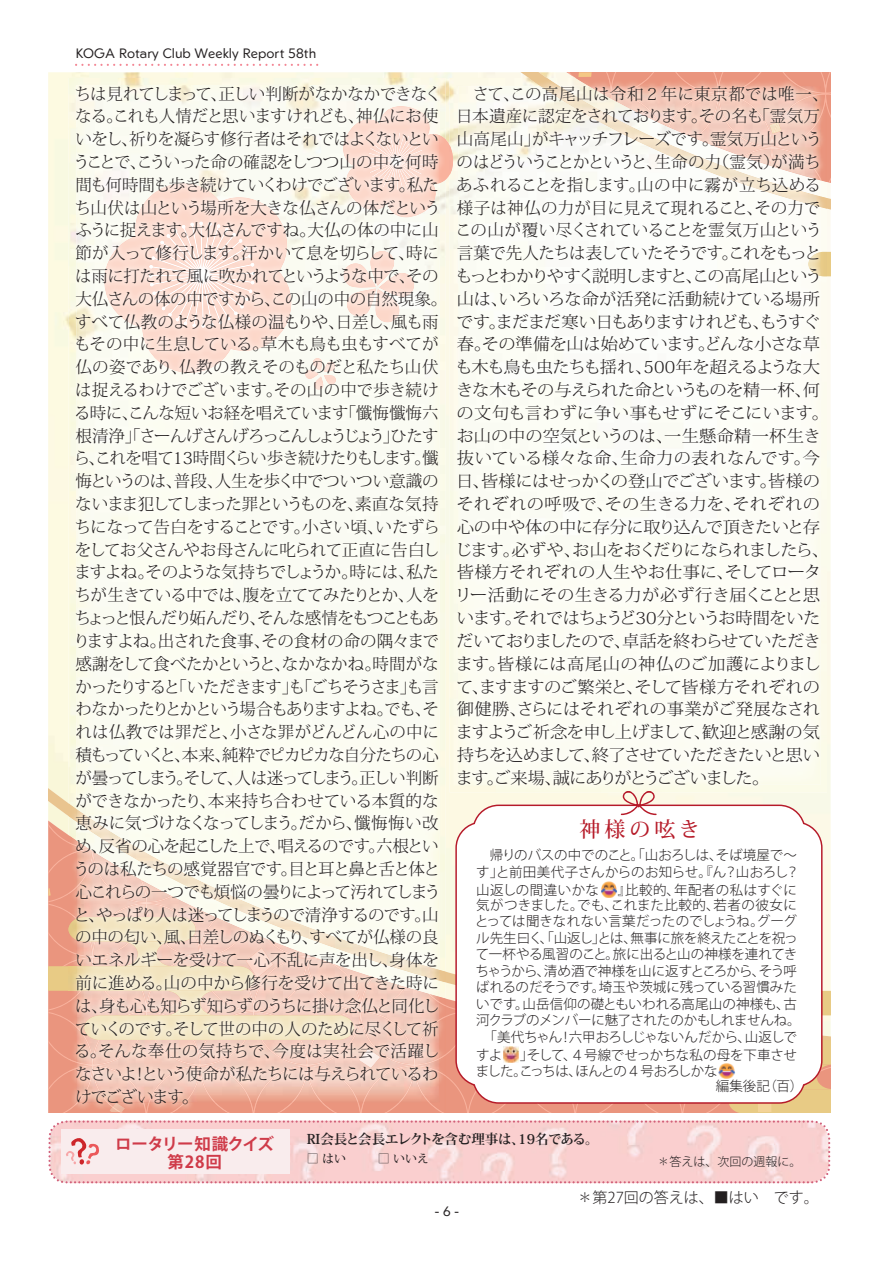
<style>
.page{position:relative;width:893px;height:1263px;background:#fff}
.page>*{position:absolute;margin:0;border:0;box-sizing:border-box;transform-origin:0 0}
.t1{font:500 21px "Koz Min Pro";letter-spacing:.19em;color:#b61b29}
.t2{font:300 16.5px/22.8px "Koz Min Pro";letter-spacing:-.035em;color:#231f20}
.t3{font:700 16.5px/18px "Koz Go Pro";letter-spacing:-.015em;color:#cf3b49;text-align:center}
.t4{font:300 15px "Koz Go Pro";color:#231f20}
.t5{font:300 13.5px/16.5px "Koz Go Pro";letter-spacing:-.01em;color:#231f20}
.t6{font:300 13.5px/15px "Koz Go Pro";letter-spacing:.03em;color:#231f20;text-align:right}
.t7{font:300 13.5px "Geom";color:#231f20}
.t8{font:700 13.5px "Koz Min Pro";letter-spacing:-.01em;color:#231f20}
.t9{font:300 12px "Koz Go Pro";color:#231f20}
.t10{font:500 12px "Koz Min Pro";color:#231f20}
</style>
<div class="page">
<div style="left:48px;top:72px;width:783px;height:703px;background:#fdfae1"></div>
<svg style="left:458px;top:72px;width:373px;height:420px"></svg>
<svg style="left:827px;top:252px;width:4px;height:24px"></svg>
<svg style="left:48px;top:775px;width:783px;height:337px;background:#f4d4bd"></svg>
<svg style="left:446px;top:102px;width:3px;height:122px"></svg>
<svg style="left:578px;top:72px;width:14px;height:5px"></svg>
<svg style="left:48px;top:888px;width:3px;height:8px"></svg>
<svg style="left:526px;top:991px;width:305px;height:121px;background:#eaaf86"></svg>
<svg style="left:48px;top:1120px;width:782px;height:63px;background:#f7d4d4"></svg>
<svg style="left:455px;top:804px;width:367px;height:300px"></svg>
<img style="left:69px;top:78px;width:377px;height:51px">
<div style="left:441px;top:129px;width:5px;height:674px;background:#f9f9e7"></div>
<img style="left:69px;top:129px;width:8px;height:674px">
<img style="left:69px;top:982px;width:377px;height:130px">
<img style="left:69px;top:803px;width:377px;height:179px">
<img style="left:441px;top:135px;width:5px;height:48px">
<svg style="left:110px;top:1103px;width:15px;height:9px"></svg>
<div style="left:233px;top:85px;width:208px;height:912px;background:#fafbf3"></div>
<div style="left:77px;top:85px;width:156px;height:160px;background:#fafbf3"></div>
<div style="left:77px;top:245px;width:51px;height:564px;background:#fafbf1"></div>
<div style="left:128px;top:373px;width:105px;height:436px;background:#fcfdf3"></div>
<img style="left:77px;top:981px;width:283px;height:83px">
<img style="left:77px;top:809px;width:363px;height:172px">
<img style="left:103px;top:183px;width:193px;height:190px">
<img style="left:149px;top:223px;width:52px;height:95px">
<img style="left:336px;top:106px;width:105px;height:111px">
<img style="left:367px;top:132px;width:58px;height:58px">
<img style="left:342px;top:251px;width:73px;height:71px">
<img style="left:305px;top:358px;width:32px;height:32px">
<svg style="left:48px;top:917px;width:306px;height:123px;background:#f4d9c3"></svg>
<img style="left:359px;top:1049px;width:21px;height:19px">
<img style="left:449px;top:78px;width:80px;height:51px">
<div style="left:449px;top:129px;width:47px;height:663px;background:#fbfaea"></div>
<div style="left:780px;top:209px;width:47px;height:583px;background:#fcfbed"></div>
<div style="left:496px;top:784px;width:284px;height:8px;background:#fbfbe8"></div>
<img style="left:529px;top:78px;width:298px;height:131px">
<img style="left:821px;top:252px;width:6px;height:24px">
<img style="left:449px;top:145px;width:5px;height:30px">
<div style="left:458px;top:86px;width:259px;height:698px;background:#fcfdf6"></div>
<img style="left:717px;top:207px;width:104px;height:577px">
<img style="left:540px;top:86px;width:281px;height:121px">
<svg style="left:769px;top:122px;width:12px;height:12px"></svg>
<svg style="left:621px;top:791px;width:36px;height:24px"></svg>
<img style="left:599px;top:881px;width:19px;height:17px">
<img style="left:503px;top:1046px;width:16px;height:17px">
<img style="left:718px;top:1063px;width:18px;height:16px">
<svg style="left:75px;top:64px;width:243px;height:2px"></svg>
<p class="t7" style="left:76px;top:44px;width:242px">KOGA Rotary Club Weekly Report 58th</p>
<p class="t2" style="left:73px;top:82px;width:375px">ちは見れてしまって、正しい判断がなかなかできなくなる。これも人情だと思いますけれども、神仏にお使いをし、祈りを凝らす修行者はそれではよくないということで、こういった命の確認をしつつ山の中を何時間も何時間も歩き続けていくわけでございます。私たち山伏は山という場所を大きな仏さんの体だというふうに捉えます。大仏さんですね。大仏の体の中に山節が入って修行します。汗かいて息を切らして、時には雨に打たれて風に吹かれてというような中で、その大仏さんの体の中ですから、この山の中の自然現象。すべて仏教のような仏様の温もりや、日差し、風も雨もその中に生息している。草木も鳥も虫もすべてが仏の姿であり、仏教の教えそのものだと私たち山伏は捉えるわけでございます。その山の中で歩き続ける時に、こんな短いお経を唱えています「懺悔懺悔六根清浄」「さーんげさんげろっこんしょうじょう」ひたすら、これを唱て13時間くらい歩き続けたりもします。懺悔というのは、普段、人生を歩く中でついつい意識のないまま犯してしまった罪というものを、素直な気持ちになって告白をすることです。小さい頃、いたずらをしてお父さんやお母さんに叱られて正直に告白しますよね。そのような気持ちでしょうか。時には、私たちが生きている中では、腹を立ててみたりとか、人をちょっと恨んだり妬んだり、そんな感情をもつこともありますよね。出された食事、その食材の命の隅々まで感謝をして食べたかというと、なかなかね。時間がなかったりすると「いただきます」も「ごちそうさま」も言わなかったりとかという場合もありますよね。でも、それは仏教では罪だと、小さな罪がどんどん心の中に積もっていくと、本来、純粋でピカピカな自分たちの心が曇ってしまう。そして、人は迷ってしまう。正しい判断ができなかったり、本来持ち合わせている本質的な恵みに気づけなくなってしまう。だから、懺悔悔い改め、反省の心を起こした上で、唱えるのです。六根というのは私たちの感覚器官です。目と耳と鼻と舌と体と心これらの一つでも煩悩の曇りによって汚れてしまうと、やっぱり人は迷ってしまうので清浄するのです。山の中の匂い、風、日差しのぬくもり、すべてが仏様の良いエネルギーを受けて一心不乱に声を出し、身体を前に進める。山の中から修行を受けて出てきた時には、身も心も知らず知らずのうちに掛け念仏と同化していくのです。そして世の中の人のために尽くして祈る。そんな奉仕の気持ちで、今度は実社会で活躍しなさいよ！という使命が私たちには与えられているわけでございます。</p>
<p class="t2" style="left:455px;top:82px;width:376px">　さて、この高尾山は令和２年に東京都では唯一、日本遺産に認定をされております。その名も「霊気万山高尾山」がキャッチフレーズです。霊気万山というのはどういうことかというと、生命の力（霊気）が満ちあふれることを指します。山の中に霧が立ち込める様子は神仏の力が目に見えて現れること、その力でこの山が覆い尽くされていることを霊気万山という言葉で先人たちは表していたそうです。これをもっともっとわかりやすく説明しますと、この高尾山という山は、いろいろな命が活発に活動続けている場所です。まだまだ寒い日もありますけれども、もうすぐ春。その準備を山は始めています。どんな小さな草も木も鳥も虫たちも揺れ、500年を超えるような大きな木もその与えられた命というものを精一杯、何の文句も言わずに争い事もせずにそこにいます。お山の中の空気というのは、一生懸命精一杯生き抜いている様々な命、生命力の表れなんです。今日、皆様にはせっかくの登山でございます。皆様のそれぞれの呼吸で、その生きる力を、それぞれの心の中や体の中に存分に取り込んで頂きたいと存じます。必ずや、お山をおくだりになられましたら、皆様方それぞれの人生やお仕事に、そしてロータリー活動にその生きる力が必ず行き届くことと思います。それではちょうど30分というお時間をいただいておりましたので、卓話を終わらせていただきます。皆様には高尾山の神仏のご加護によりまして、ますますのご繁栄と、そして皆様方それぞれの御健勝、さらにはそれぞれの事業がご発展なされますようご祈念を申し上げまして、歓迎と感謝の気持ちを込めまして、終了させていただきたいと思います。ご来場、誠にありがとうございました。</p>
<p class="t1" style="left:579px;top:814px;width:122px">神様の呟き</p>
<p class="t5" style="left:476px;top:847px;width:324px">　帰りのバスの中でのこと。「山おろしは、そば境屋で～す」と前田美代子さんからのお知らせ。『ん？山おろし？</p>
<p class="t6" style="left:476px;top:882px;width:124px">山返しの間違いかな</p>
<p class="t6" style="left:476px;top:882px;width:322px">』比較的、年配者の私はすぐに<br>気がつきました。でも、これまた比較的、若者の彼女に</p>
<p class="t5" style="left:475px;top:913px;width:327px">とっては聞きなれない言葉だったのでしょうね。グーグル先生曰く、「山返し」とは、無事に旅を終えたことを祝って一杯やる風習のこと。旅に出ると山の神様を連れてきちゃうから、清め酒で神様を山に返すところから、そう呼ばれるのだそうです。埼玉や茨城に残っている習慣みたいです。山岳信仰の礎ともいわれる高尾山の神様も、古河クラブのメンバーに魅了されたのかもしれませんね。　「美代ちゃん！六甲おろしじゃないんだから、山返しで</p>
<p class="t5" style="left:476px;top:1047px;width:28px">すよ</p>
<p class="t5" style="left:476px;top:1047px;width:323px;text-indent:44px">」そして、４号線でせっかちな私の母を下車させました。こっちは、ほんとの４号おろしかな</p>
<p class="t5" style="left:716px;top:1078px;width:89px">編集後記（百）</p>
<p class="t3" style="left:115px;top:1136px;width:161px">ロータリー知識クイズ第28回</p>
<p class="t8" style="left:307px;top:1129px;width:293px">RI会長と会長エレクトを含む理事は、19名である。</p>
<p class="t10" style="left:307px;top:1149px;width:53px">□ はい　</p>
<p class="t10" style="left:378px;top:1149px;width:53px">□ いいえ</p>
<p class="t9" style="left:657px;top:1153px;width:145px">＊答えは、次回の週報に。</p>
<p class="t7" style="left:435px;top:1202px;width:26px">- 6 -</p>
<p class="t4" style="left:578px;top:1187px;width:243px">＊第27回の答えは、■はい　です。</p>
</div>
